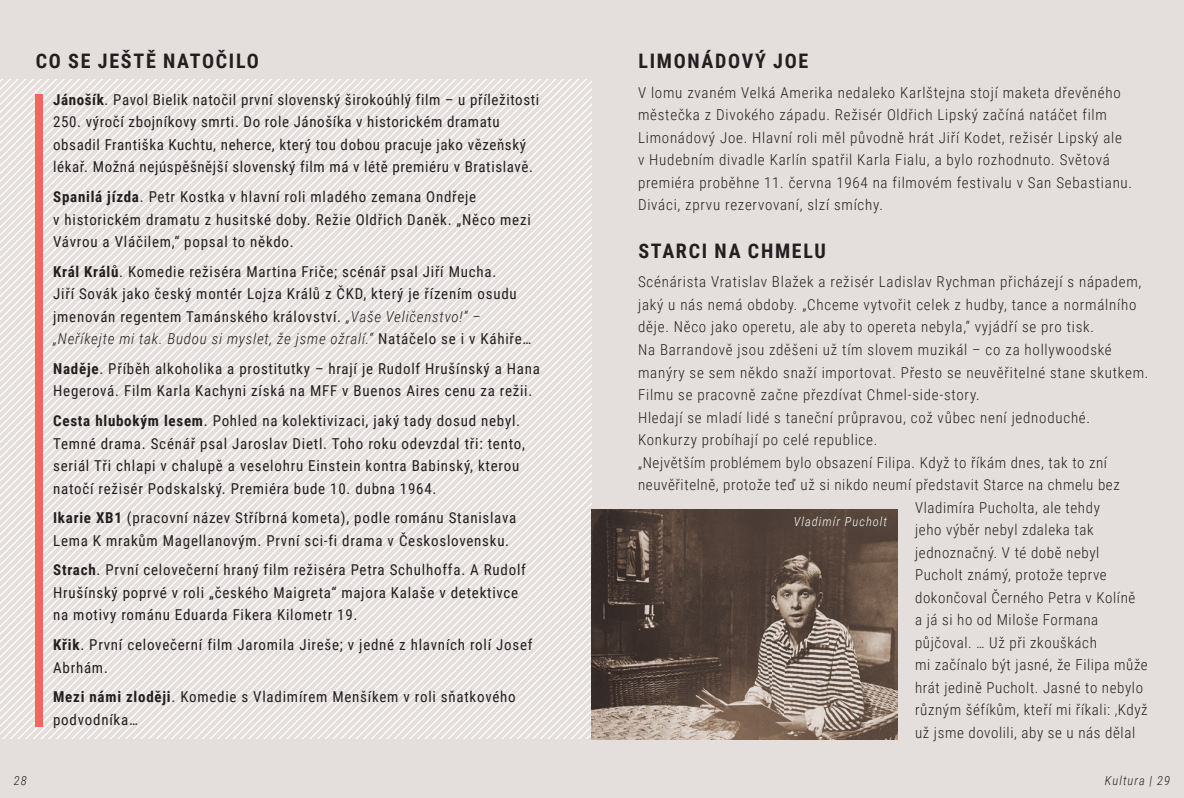
<style>
.page{position:relative;width:1184px;height:798px;background:#fff}
.page>*{position:absolute;margin:0;border:0;box-sizing:border-box;transform-origin:0 0}
.t1{font:700 20px "Roboto Condensed";letter-spacing:.085em;color:#231f20}
.t2{font:15px/22.5px "Roboto Condensed";letter-spacing:.05em;color:#231f20}
.t3{font:300 15px/22.5px "Roboto Condensed";letter-spacing:.05em;color:#231f20}
.t4{font:italic 300 12.5px "Roboto Condensed";letter-spacing:.08em;color:#fff}
.t5{font:italic 300 12.5px "Roboto Condensed";letter-spacing:.08em;color:#231f20}
.s1{font-weight:700}
.s2{font-weight:300;font-style:italic}
</style>
<div class="page">
<div style="left:0;top:0;width:1183px;height:797px;background:#e4dfdd"></div>
<svg style="left:120px;top:80px;width:351px;height:356px"></svg>
<svg style="left:0;top:80px;width:120px;height:356px"></svg>
<svg style="left:0;top:436px;width:25px;height:302px"></svg>
<svg style="left:471px;top:80px;width:121px;height:658px"></svg>
<svg style="left:25px;top:436px;width:456px;height:302px"></svg>
<div style="left:35px;top:94px;width:8px;height:632px;background:#f1665d"></div>
<img style="left:592px;top:509px;width:305px;height:229px">
<h1 class="t1" style="left:36px;top:47px;width:224px">CO SE JEŠTĚ NATOČILO</h1>
<p class="t2" style="left:53px;top:88px;width:487px"><span class="s1">Jánošík</span>. Pavol Bielik natočil první slovenský širokoúhlý film – u příležitosti 250. výročí zbojníkovy smrti. Do role Jánošíka v historickém dramatu obsadil Františka Kuchtu, neherce, který tou dobou pracuje jako vězeňský lékař. Možná nejúspěšnější slovenský film má v létě premiéru v Bratislavě.</p>
<p class="t2" style="left:53px;top:185px;width:479px"><span class="s1">Spanilá jízda</span>. Petr Kostka v hlavní roli mladého zemana Ondřeje<br>v historickém dramatu z husitské doby. Režie Oldřich Daněk. „Něco mezi<br>Vávrou a Vláčilem,“ popsal to někdo.</p>
<p class="t2" style="left:53px;top:259px;width:480px"><span class="s1">Král Králů</span>. Komedie režiséra Martina Friče; scénář psal Jiří Mucha.<br>Jiří Sovák jako český montér Lojza Králů z ČKD, který je řízením osudu jmenován regentem Tamánského království. <span class="s2">„Vaše Veličenstvo!“ – „Neříkejte mi tak. Budou si myslet, že jsme ožralí.“</span> Natáčelo se i v Káhiře…</p>
<p class="t2" style="left:53px;top:356px;width:488px"><span class="s1">Naděje</span>. Příběh alkoholika a prostitutky – hrají je Rudolf Hrušínský a Hana<br>Hegerová. Film Karla Kachyni získá na MFF v Buenos Aires cenu za režii.</p>
<p class="t2" style="left:53px;top:409px;width:473px"><span class="s1">Cesta hlubokým lesem</span>. Pohled na kolektivizaci, jaký tady dosud nebyl.<br>Temné drama. Scénář psal Jaroslav Dietl. Toho roku odevzdal tři: tento, seriál Tři chlapi v chalupě a veselohru Einstein kontra Babinský, kterou natočí režisér Podskalský. Premiéra bude 10. dubna 1964.</p>
<p class="t2" style="left:53px;top:506px;width:465px"><span class="s1">Ikarie XB1</span> (pracovní název Stříbrná kometa), podle románu Stanislava<br>Lema K mrakům Magellanovým. První sci-fi drama v Československu.</p>
<p class="t2" style="left:53px;top:558px;width:474px"><span class="s1">Strach</span>. První celovečerní hraný film režiséra Petra Schulhoffa. A Rudolf<br>Hrušínský poprvé v roli „českého Maigreta“ majora Kalaše v detektivce na motivy románu Eduarda Fikera Kilometr 19.</p>
<p class="t2" style="left:53px;top:632px;width:481px"><span class="s1">Křik</span>. První celovečerní film Jaromila Jireše; v jedné z hlavních rolí Josef<br>Abrhám.</p>
<p class="t2" style="left:53px;top:684px;width:464px"><span class="s1">Mezi námi zloději</span>. Komedie s Vladimírem Menšíkem v roli sňatkového podvodníka…</p>
<h1 class="t1" style="left:638px;top:47px;width:171px">LIMONÁDOVÝ JOE</h1>
<p class="t3" style="left:638px;top:81px;width:495px">V lomu zvaném Velká Amerika nedaleko Karlštejna stojí maketa dřevěného městečka z Divokého západu. Režisér Oldřich Lipský začíná natáčet film Limonádový Joe. Hlavní roli měl původně hrát Jiří Kodet, režisér Lipský ale<br>v Hudebním divadle Karlín spatřil Karla Fialu, a bylo rozhodnuto. Světová premiéra proběhne 11. června 1964 na filmovém festivalu v San Sebastianu.<br>Diváci, zprvu rezervovaní, slzí smíchy.</p>
<h1 class="t1" style="left:638px;top:236px;width:189px">STARCI NA CHMELU</h1>
<p class="t3" style="left:638px;top:270px;width:505px">Scénárista Vratislav Blažek a režisér Ladislav Rychman přicházejí s nápadem,</p>
<p class="t3" style="left:638px;top:293px;width:500px">jaký u nás nemá obdoby. „Chceme vytvořit celek z hudby, tance a normálního</p>
<p class="t3" style="left:638px;top:315px;width:457px">děje. Něco jako operetu, ale aby to opereta nebyla,“ vyjádří se pro tisk.</p>
<p class="t3" style="left:638px;top:338px;width:475px">Na Barrandově jsou zděšeni už tím slovem muzikál – co za hollywoodské</p>
<p class="t3" style="left:638px;top:360px;width:512px">manýry se sem někdo snaží importovat. Přesto se neuvěřitelné stane skutkem.</p>
<p class="t3" style="left:638px;top:383px;width:343px">Filmu se pracovně začne přezdívat Chmel-side-story.</p>
<p class="t3" style="left:638px;top:405px;width:453px">Hledají se mladí lidé s taneční průpravou, což vůbec není jednoduché.</p>
<p class="t3" style="left:638px;top:428px;width:241px">Konkurzy probíhají po celé republice.</p>
<p class="t3" style="left:638px;top:450px;width:470px">„Největším problémem bylo obsazení Filipa. Když to říkám dnes, tak to zní</p>
<p class="t3" style="left:638px;top:473px;width:483px">neuvěřitelně, protože teď už si nikdo neumí představit Starce na chmelu bez</p>
<p class="t3" style="left:915px;top:495px;width:186px">Vladimíra Pucholta, ale tehdy</p>
<p class="t3" style="left:915px;top:518px;width:180px">jeho výběr nebyl zdaleka tak</p>
<p class="t3" style="left:915px;top:540px;width:186px">jednoznačný. V té době nebyl</p>
<p class="t3" style="left:915px;top:563px;width:193px">Pucholt známý, protože teprve</p>
<p class="t3" style="left:915px;top:585px;width:222px">dokončoval Černého Petra v Kolíně</p>
<p class="t3" style="left:915px;top:608px;width:185px">a já si ho od Miloše Formana</p>
<p class="t3" style="left:915px;top:630px;width:183px">půjčoval. … Už při zkouškách</p>
<p class="t3" style="left:915px;top:653px;width:234px">mi začínalo být jasné, že Filipa může</p>
<p class="t3" style="left:915px;top:675px;width:229px">hrát jedině Pucholt. Jasné to nebylo</p>
<p class="t3" style="left:915px;top:698px;width:234px">různým šéfíkům, kteří mi říkali: ‚Když</p>
<p class="t3" style="left:915px;top:720px;width:221px">už jsme dovolili, aby se u nás dělal</p>
<p class="t4" style="left:794px;top:513px;width:95px">Vladimír Pucholt</p>
<p class="t5" style="left:14px;top:771px;width:14px">28</p>
<p class="t5" style="left:1104px;top:771px;width:67px">Kultura | 29</p>
</div>
